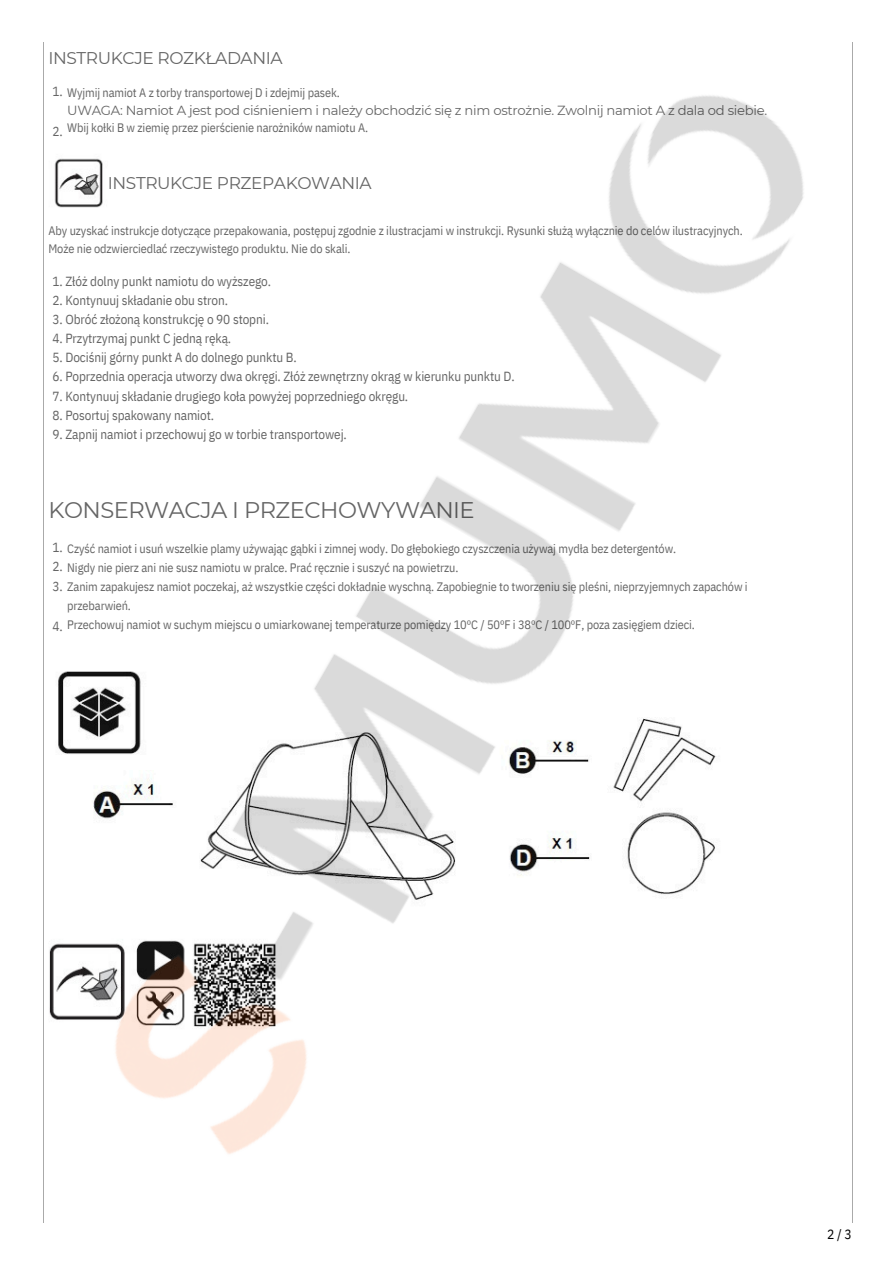
<style>
.page{position:relative;width:894px;height:1264px;background:#fff}
.page>*{position:absolute;margin:0;border:0;box-sizing:border-box;transform-origin:0 0}
.t1{font:22.65px "Montserrat";letter-spacing:-.02em;color:#656565}
.t2{font:16.95px "Montserrat";letter-spacing:-.025em;color:#656565}
.t3{font:13.5px "IBM Plex Sans Cond";color:#000}
.t4{font:13.2px "IBM Plex Sans Cond";letter-spacing:-.01em;color:#656565}
.t5{font:13.2px "Montserrat";letter-spacing:-.02em;color:#656565}
.t6{font:12.3px/18px "IBM Plex Sans Cond";letter-spacing:-.01em;color:#656565}
.s1{font-size:13.2px}
</style>
<div class="page">
<hr style="left:43px;top:43px;width:1px;height:1179px;background:#aaa">
<hr style="left:852px;top:43px;width:1px;height:1179px;background:#aaa">
<img style="left:52px;top:42px;width:801px;height:1112px">
<p class="t2" style="left:48px;top:47px;width:236px">INSTRUKCJE ROZKŁADANIA</p>
<h2 class="t6" style="left:53px;top:83px;width:289px"><span class="s1">1.</span> Wyjmij namiot A z torby transportowej D i zdejmij pasek.</h2>
<p class="t4" style="left:53px;top:122px;width:12px">2.</p>
<p class="t5" style="left:67px;top:102px;width:701px">UWAGA: Namiot A jest pod ciśnieniem i należy obchodzić się z nim ostrożnie. Zwolnij namiot A z dala od siebie.</p>
<p class="t6" style="left:67px;top:118px;width:302px">Wbij kołki B w ziemię przez pierścienie narożników namiotu A.</p>
<p class="t2" style="left:108px;top:173px;width:265px">INSTRUKCJE PRZEPAKOWANIA</p>
<p class="t6" style="left:48px;top:222px;width:695px">Aby uzyskać instrukcje dotyczące przepakowania, postępuj zgodnie z ilustracjami w instrukcji. Rysunki służą wyłącznie do celów ilustracyjnych.<br>Może nie odzwierciedlać rzeczywistego produktu. Nie do skali.</p>
<p class="t4" style="left:53px;top:272px;width:220px">1. Złóż dolny punkt namiotu do wyższego.</p>
<p class="t4" style="left:53px;top:291px;width:177px">2. Kontynuuj składanie obu stron.</p>
<p class="t4" style="left:53px;top:310px;width:218px">3. Obróć złożoną konstrukcję o 90 stopni.</p>
<p class="t4" style="left:53px;top:329px;width:180px">4. Przytrzymaj punkt C jedną ręką.</p>
<p class="t4" style="left:53px;top:349px;width:246px">5. Dociśnij górny punkt A do dolnego punktu B.</p>
<h2 class="t4" style="left:53px;top:368px;width:463px">6. Poprzednia operacja utworzy dwa okręgi. Złóż zewnętrzny okrąg w kierunku punktu D.</h2>
<p class="t4" style="left:53px;top:387px;width:357px">7. Kontynuuj składanie drugiego koła powyżej poprzedniego okręgu.</p>
<p class="t4" style="left:53px;top:406px;width:163px">8. Posortuj spakowany namiot.</p>
<h1 class="t4" style="left:53px;top:425px;width:296px">9. Zapnij namiot i przechowuj go w torbie transportowej.</h1>
<p class="t1" style="left:48px;top:495px;width:427px">KONSERWACJA I PRZECHOWYWANIE</p>
<p class="t6" style="left:53px;top:539px;width:625px"><span class="s1">1.</span> Czyść namiot i usuń wszelkie plamy używając gąbki i zimnej wody. Do głębokiego czyszczenia używaj mydła bez detergentów.</p>
<p class="t6" style="left:53px;top:558px;width:407px"><span class="s1">2.</span> Nigdy nie pierz ani nie susz namiotu w pralce. Prać ręcznie i suszyć na powietrzu.</p>
<p class="t6" style="left:53px;top:577px;width:696px"><span class="s1">3.</span> Zanim zapakujesz namiot poczekaj, aż wszystkie części dokładnie wyschną. Zapobiegnie to tworzeniu się pleśni, nieprzyjemnych zapachów i</p>
<p class="t4" style="left:53px;top:618px;width:12px">4.</p>
<p class="t6" style="left:67px;top:595px;width:629px;line-height:19.2px">przebarwień.<br>Przechowuj namiot w suchym miejscu o umiarkowanej temperaturze pomiędzy 10ºC / 50ºF i 38ºC / 100ºF, poza zasięgiem dzieci.</p>
<p class="t3" style="left:826px;top:1225px;width:26px">2/3</p>
</div>
